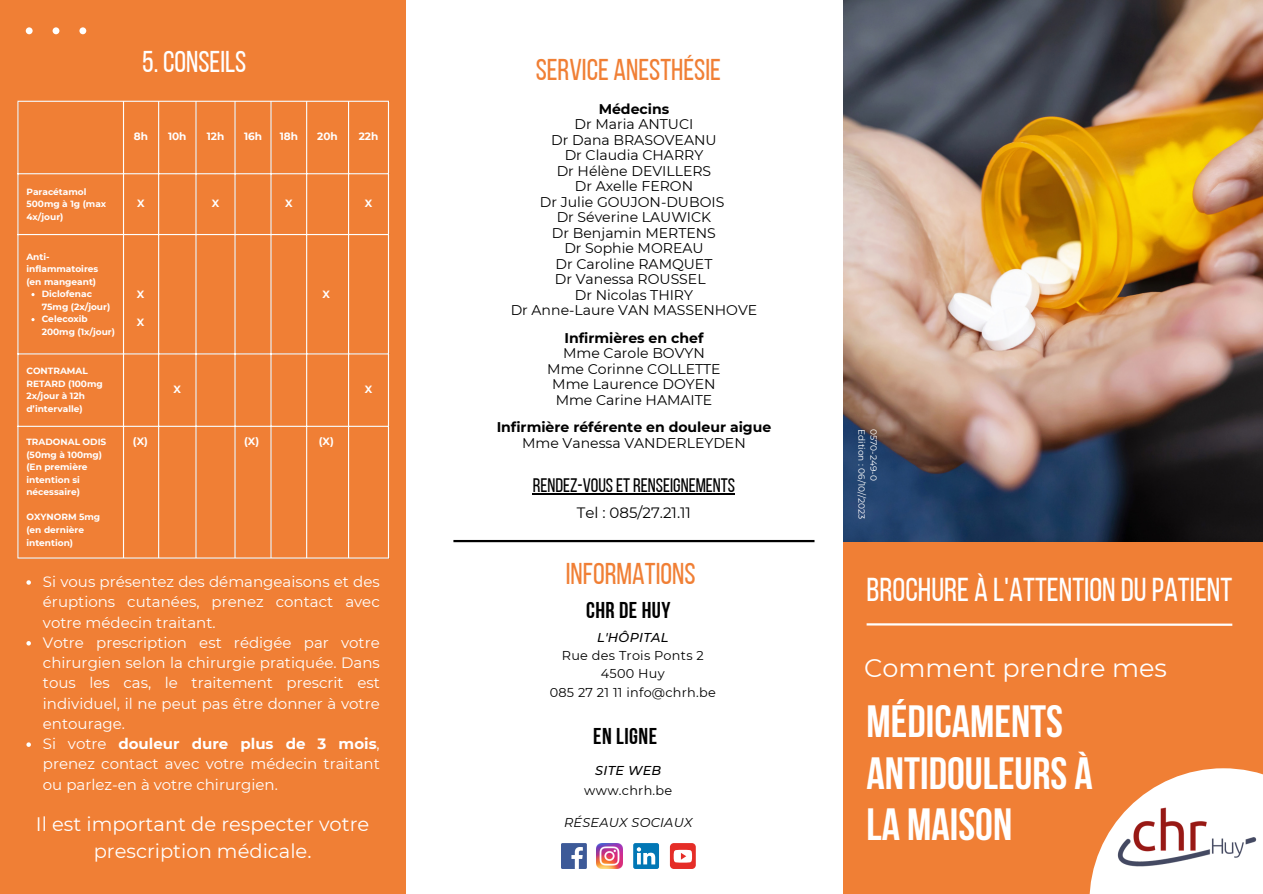
<style>
.page{position:relative;width:1263px;height:894px;background:#fff}
.page>*{position:absolute;margin:0;border:0;box-sizing:border-box;transform-origin:0 0}
.t1{font:700 45px/51.8px "Bebas Neue";color:#fff}
.t2{font:33px "Bebas Neue";color:#fff}
.t3{font:30px "Bebas Neue";color:#f07f35}
.t4{font:30px "Bebas Neue";color:#fff}
.t5{font:25.5px "Montserrat";color:#fff}
.t6{font:22.8px "Bebas Neue Cyrillic";letter-spacing:.02em;color:#000}
.t7{font:19.5px/27px "Montserrat";color:#fff;text-align:center}
.t8{font:19.5px "Bebas Neue";color:#000}
.t9{font:15px/20.2px "Montserrat";color:#fff;text-align:justify}
.t10{font:15px "Montserrat";color:#000}
.t11{font:14.1px "Montserrat";color:#000}
.t12{font:700 14.1px "Montserrat";color:#000}
.t13{font:12.9px/20.2px "Montserrat";letter-spacing:.02em;color:#000;text-align:center}
.t14{font:italic 12.9px "Montserrat";letter-spacing:.02em;color:#000}
.t15{font:italic 500 12.9px "Montserrat";letter-spacing:.02em;color:#000}
.t16{font:700 10.5px "Montserrat";color:#fff}
.t17{font:700 9px/12.5px "Montserrat";color:#fff}
.t18{font:9px "Montserrat";color:#fff}
.s1{font-weight:700}
.s2{font-weight:500;font-style:italic}
</style>
<div class="page">
<div style="left:843px;top:538px;width:420px;height:355px;background:#f07f35"></div>
<div style="left:0;top:0;width:405px;height:893px;background:#f07f35"></div>
<hr style="left:453px;top:540px;width:361px;height:2px;background:#000">
<img style="left:843px;top:0;width:420px;height:541px">
<svg style="left:1089px;top:768px;width:174px;height:125px;fill:#fff"></svg>
<img style="left:1111px;top:800px;width:152px;height:73px">
<hr style="left:867px;top:623px;width:365px;height:2px;background:#fff">
<svg style="left:26px;top:27px;width:61px;height:8px"></svg>
<div style="left:561px;top:842px;width:26px;height:26px;background:#3d5a98"></div>
<svg style="left:571px;top:847px;width:12px;height:21px"></svg>
<img style="left:597px;top:843px;width:26px;height:25px">
<svg style="left:633px;top:843px;width:26px;height:25px"></svg>
<div style="left:670px;top:842px;width:26px;height:26px;background:#e52d27;border-radius:4px"></div>
<svg style="left:674px;top:849px;width:18px;height:13px"></svg>
<svg style="left:31px;top:293px;width:4px;height:3px"></svg>
<svg style="left:31px;top:318px;width:4px;height:3px"></svg>
<hr style="left:17px;top:102px;width:2px;height:455px;background:#fff">
<hr style="left:123px;top:102px;width:1px;height:455px;background:#fff">
<hr style="left:158px;top:102px;width:1px;height:455px;background:#fff">
<hr style="left:195px;top:102px;width:2px;height:455px;background:#fff">
<hr style="left:234px;top:102px;width:2px;height:455px;background:#fff">
<hr style="left:270px;top:102px;width:2px;height:455px;background:#fff">
<hr style="left:306px;top:102px;width:1px;height:455px;background:#fff">
<hr style="left:348px;top:102px;width:1px;height:455px;background:#fff">
<hr style="left:388px;top:102px;width:1px;height:455px;background:#fff">
<hr style="left:17px;top:101px;width:372px;height:1px;background:#fff">
<hr style="left:17px;top:173px;width:372px;height:1px;background:#fff">
<hr style="left:17px;top:234px;width:372px;height:1px;background:#fff">
<hr style="left:17px;top:353px;width:372px;height:1px;background:#fff">
<hr style="left:17px;top:425px;width:372px;height:2px;background:#fff">
<hr style="left:17px;top:557px;width:372px;height:1px;background:#fff">
<hr style="left:533px;top:493px;width:202px;height:1px;background:#000">
<svg style="left:26px;top:580px;width:5px;height:4px"></svg>
<svg style="left:26px;top:641px;width:5px;height:4px"></svg>
<svg style="left:26px;top:742px;width:5px;height:4px"></svg>
<p class="t4" style="left:142px;top:49px;width:106px">5. CONSEILS</p>
<p class="t16" style="left:134px;top:130px;width:16px">8h</p>
<p class="t16" style="left:168px;top:130px;width:20px">10h</p>
<p class="t16" style="left:207px;top:130px;width:19px">12h</p>
<p class="t16" style="left:244px;top:130px;width:20px">16h</p>
<p class="t16" style="left:280px;top:130px;width:20px">18h</p>
<p class="t16" style="left:317px;top:130px;width:22px">20h</p>
<p class="t16" style="left:359px;top:130px;width:21px">22h</p>
<p class="t17" style="left:26px;top:185px;width:81px">Paracétamol<br>500mg à 1g (max<br>4x/jour)</p>
<p class="t16" style="left:137px;top:197px;width:9px">X</p>
<p class="t16" style="left:212px;top:197px;width:9px">X</p>
<p class="t16" style="left:285px;top:197px;width:9px">X</p>
<p class="t16" style="left:365px;top:197px;width:9px">X</p>
<p class="t17" style="left:26px;top:250px;width:73px">Anti&shy;inflammatoires (en mangeant)</p>
<p class="t17" style="left:42px;top:288px;width:70px">Diclofenac<br>75mg (2x/jour)</p>
<p class="t17" style="left:42px;top:313px;width:75px">Celecoxib<br>200mg (1x/jour)</p>
<p class="t17" style="left:26px;top:364px;width:78px">CONTRAMAL<br>RETARD (100mg<br>2x/jour à 12h d’intervalle)</p>
<p class="t16" style="left:137px;top:288px;width:9px">X</p>
<p class="t16" style="left:137px;top:316px;width:9px">X</p>
<p class="t16" style="left:323px;top:288px;width:9px">X</p>
<p class="t16" style="left:174px;top:382px;width:9px">X</p>
<p class="t16" style="left:365px;top:382px;width:9px">X</p>
<p class="t17" style="left:26px;top:436px;width:81px">TRADONAL ODIS (50mg à 100mg)</p>
<p class="t17" style="left:26px;top:461px;width:63px">(En première intention si nécessaire)</p>
<h6 class="t17" style="left:26px;top:511px;width:75px">OXYNORM 5mg</h6>
<h2 class="t17" style="left:26px;top:523px;width:59px">(en dernière intention)</h2>
<p class="t16" style="left:133px;top:435px;width:17px">(X)</p>
<p class="t16" style="left:244px;top:435px;width:17px">(X)</p>
<p class="t16" style="left:319px;top:435px;width:17px">(X)</p>
<p class="t9" style="left:43px;top:571px;width:338px">Si vous présentez des démangeaisons et des éruptions cutanées, prenez contact avec votre médecin traitant.</p>
<p class="t9" style="left:43px;top:632px;width:338px">Votre prescription est rédigée par votre chirurgien selon la chirurgie pratiquée. Dans tous les cas, le traitement prescrit est individuel, il ne peut pas être donner à votre entourage.</p>
<p class="t9" style="left:43px;top:733px;width:338px">Si votre <span class="s1">douleur dure plus de 3 mois</span>, prenez contact avec votre médecin traitant ou parlez-en à votre chirurgien.</p>
<h5 class="t7" style="left:36px;top:810px;width:335px">Il est important de respecter votre prescription médicale.</h5>
<p class="t3" style="left:536px;top:57px;width:187px">SERVICE ANESTHÉSIE</p>
<p class="t12" style="left:599px;top:100px;width:72px">Médecins</p>
<p class="t11" style="left:574px;top:116px;width:120px">Dr Maria ANTUCI</p>
<p class="t11" style="left:551px;top:131px;width:167px">Dr Dana BRASOVEANU</p>
<p class="t11" style="left:565px;top:147px;width:140px">Dr Claudia CHARRY</p>
<p class="t11" style="left:557px;top:162px;width:156px">Dr Hélène DEVILLERS</p>
<p class="t11" style="left:575px;top:178px;width:120px">Dr Axelle FERON</p>
<p class="t11" style="left:540px;top:193px;width:186px">Dr Julie GOUJON-DUBOIS</p>
<p class="t11" style="left:557px;top:209px;width:156px">Dr Séverine LAUWICK</p>
<p class="t11" style="left:552px;top:224px;width:165px">Dr Benjamin MERTENS</p>
<p class="t11" style="left:564px;top:240px;width:141px">Dr Sophie MOREAU</p>
<p class="t11" style="left:555px;top:255px;width:158px">Dr Caroline RAMQUET</p>
<p class="t11" style="left:555px;top:271px;width:152px">Dr Vanessa ROUSSEL</p>
<p class="t11" style="left:575px;top:286px;width:120px">Dr Nicolas THIRY</p>
<p class="t11" style="left:511px;top:302px;width:248px">Dr Anne-Laure VAN MASSENHOVE</p>
<h6 class="t12" style="left:564px;top:329px;width:141px">Infirmières en chef</h6>
<p class="t11" style="left:563px;top:344px;width:143px">Mme Carole BOVYN</p>
<h2 class="t11" style="left:547px;top:360px;width:175px">Mme Corinne COLLETTE</h2>
<h4 class="t11" style="left:552px;top:375px;width:165px">Mme Laurence DOYEN</h4>
<p class="t11" style="left:556px;top:391px;width:158px">Mme Carine HAMAITE</p>
<p class="t12" style="left:497px;top:418px;width:276px">Infirmière référente en douleur aigue</p>
<p class="t11" style="left:522px;top:434px;width:225px">Mme Vanessa VANDERLEYDEN</p>
<p class="t8" style="left:533px;top:477px;width:204px">RENDEZ-VOUSETRENSEIGNEMENTS</p>
<p class="t10" style="left:577px;top:503px;width:116px">Tel : 085/27.21.11</p>
<p class="t3" style="left:566px;top:561px;width:131px">INFORMATIONS</p>
<p class="t6" style="left:586px;top:601px;width:86px">CHR DE HUY</p>
<p class="t15" style="left:597px;top:629px;width:73px">L'HÔPITAL</p>
<p class="t13" style="left:562px;top:645px;width:143px">Rue des Trois Ponts 2</p>
<p class="t13" style="left:601px;top:663px;width:65px">4500 Huy</p>
<p class="t13" style="left:550px;top:681px;width:168px">085 27 21 11 info@chrh.be</p>
<p class="t6" style="left:593px;top:726px;width:65px">EN LIGNE</p>
<p class="t13" style="left:584px;top:759px;width:90px"><span class="s2">SITE WEB </span>www.chrh.be</p>
<p class="t14" style="left:564px;top:814px;width:130px">RÉSEAUX SOCIAUX</p>
<p class="t18" style="left:879px;top:429px;width:53px;rotate:90deg">0570-249-0</p>
<p class="t18" style="left:867px;top:429px;width:91px;rotate:90deg">Edition : 06/10//2023</p>
<p class="t2" style="left:867px;top:576px;width:367px">BROCHURE À L'ATTENTION DUPATIENT</p>
<p class="t5" style="left:864px;top:652px;width:304px">Comment prendre mes</p>
<p class="t1" style="left:867px;top:699px;width:228px">MÉDICAMENTS<br>ANTIDOULEURS À<br>LA MAISON</p>
</div>
